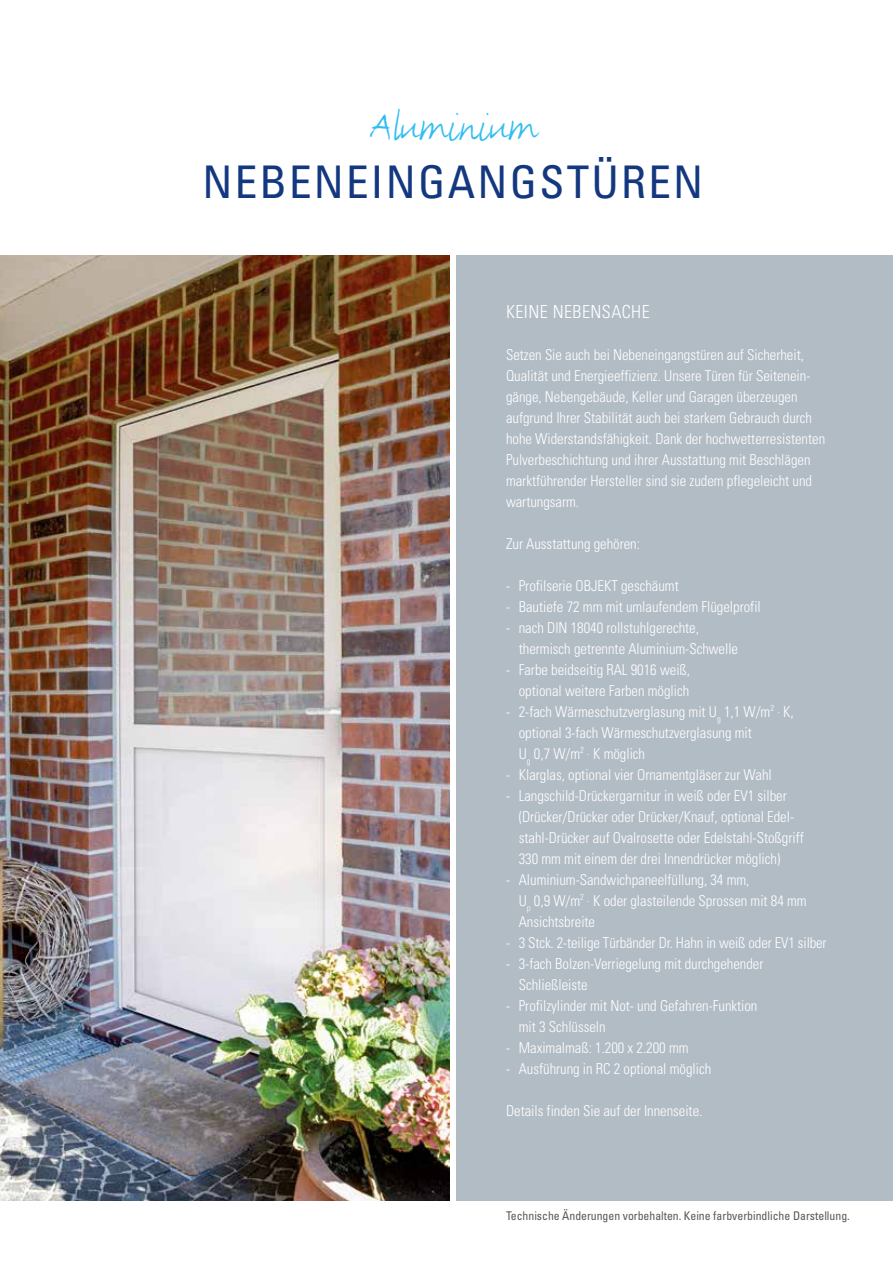
<style>
.page{position:relative;width:893px;height:1263px;background:#fff}
.page>*{position:absolute;margin:0;border:0;box-sizing:border-box;transform-origin:0 0}
.t1{font:condensed 45px "Univers";letter-spacing:.05em;color:#14387f}
.t2{font:45px "FF Justlefthand";color:#32bef0}
.t3{font:300 condensed 18px "Univers";letter-spacing:.025em;color:#fff}
.t4{font:300 condensed 15px/21px "Univers";color:#fff}
.t5{font:condensed 12px "Univers";color:#575756}
</style>
<div class="page">
<div style="left:456px;top:255px;width:437px;height:945px;background:#b2bcc5"></div>
<img style="left:0;top:255px;width:450px;height:945px">
<h1 class="t2" style="left:370px;top:99px;width:168px">Aluminium</h1>
<h1 class="t1" style="left:202px;top:153px;width:502px">NEBENEINGANGSTÜREN</h1>
<p class="t3" style="left:506px;top:301px;width:145px">KEINE NEBENSACHE</p>
<p class="t4" style="left:506px;top:344px;width:321px">Setzen Sie auch bei Nebeneingangstüren auf Sicherheit, Qualität und Energieeffizienz. Unsere Türen für Seitenein&shy;gänge, Nebengebäude, Keller und Garagen überzeugen aufgrund Ihrer Stabilität auch bei starkem Gebrauch durch hohe Widerstandsfähigkeit. Dank der hochwetterresistenten Pulverbeschichtung und ihrer Ausstattung mit Beschlägen marktführender Hersteller sind sie zudem pflegeleicht und wartungsarm.</p>
<p class="t4" style="left:506px;top:533px;width:136px">Zur Ausstattung gehören:</p>
<p class="t4" style="left:506px;top:575px;width:174px">- Profilserie OBJEKT geschäumt</p>
<p class="t4" style="left:506px;top:596px;width:256px">- Bautiefe 72 mm mit umlaufendem Flügelprofil</p>
<p class="t4" style="left:519px;top:617px;width:221px;text-indent:-13px">- nach DIN 18040 rollstuhlgerechte, thermisch getrennte Aluminium-Schwelle</p>
<p class="t4" style="left:506px;top:659px;width:186px;text-align:right">- Farbe beidseitig RAL 9016 weiß, optional weitere Farben möglich</p>
<p class="t4" style="left:519px;top:701px;width:276px;text-indent:-13px">- 2-fach Wärmeschutzverglasung mit U<sub>g</sub> 1,1 W/m<sup>2</sup> <sup>.</sup> K, optional 3-fach Wärmeschutzverglasung mit<br>U<sub>g</sub> 0,7 W/m<sup>2</sup> <sup>.</sup> K möglich</p>
<p class="t4" style="left:506px;top:764px;width:267px">- Klarglas, optional vier Ornamentgläser zur Wahl</p>
<p class="t4" style="left:519px;top:785px;width:287px;text-indent:-13px">- Langschild-Drückergarnitur in weiß oder EV1 silber (Drücker/Drücker oder Drücker/Knauf, optional Edel&shy;stahl-Drücker auf Ovalrosette oder Edelstahl-Stoßgriff 330 mm mit einem der drei Innendrücker möglich)</p>
<p class="t4" style="left:519px;top:869px;width:289px;text-indent:-13px">- Aluminium-Sandwichpaneelfüllung, 34 mm,<br>U<sub>p</sub> 0,9 W/m<sup>2</sup> <sup>.</sup> K oder glasteilende Sprossen mit 84 mm<br>Ansichtsbreite</p>
<p class="t4" style="left:506px;top:932px;width:322px">- 3 Stck. 2-teilige Türbänder Dr. Hahn in weiß oder EV1 silber</p>
<p class="t4" style="left:519px;top:953px;width:246px;text-indent:-13px">- 3-fach Bolzen-Verriegelung mit durchgehender<br>Schließleiste</p>
<p class="t4" style="left:519px;top:995px;width:240px;text-indent:-13px">- Profilzylinder mit Not- und Gefahren-Funktion mit 3 Schlüsseln</p>
<p class="t4" style="left:506px;top:1037px;width:184px">- Maximalmaß: 1.200 x 2.200 mm</p>
<p class="t4" style="left:506px;top:1058px;width:207px">- Ausführung in RC 2 optional möglich</p>
<p class="t4" style="left:506px;top:1100px;width:198px">Details finden Sie auf der Innenseite.</p>
<p class="t5" style="left:506px;top:1208px;width:345px">Technische Änderungen vorbehalten. Keine farbverbindliche Darstellung.</p>
</div>
